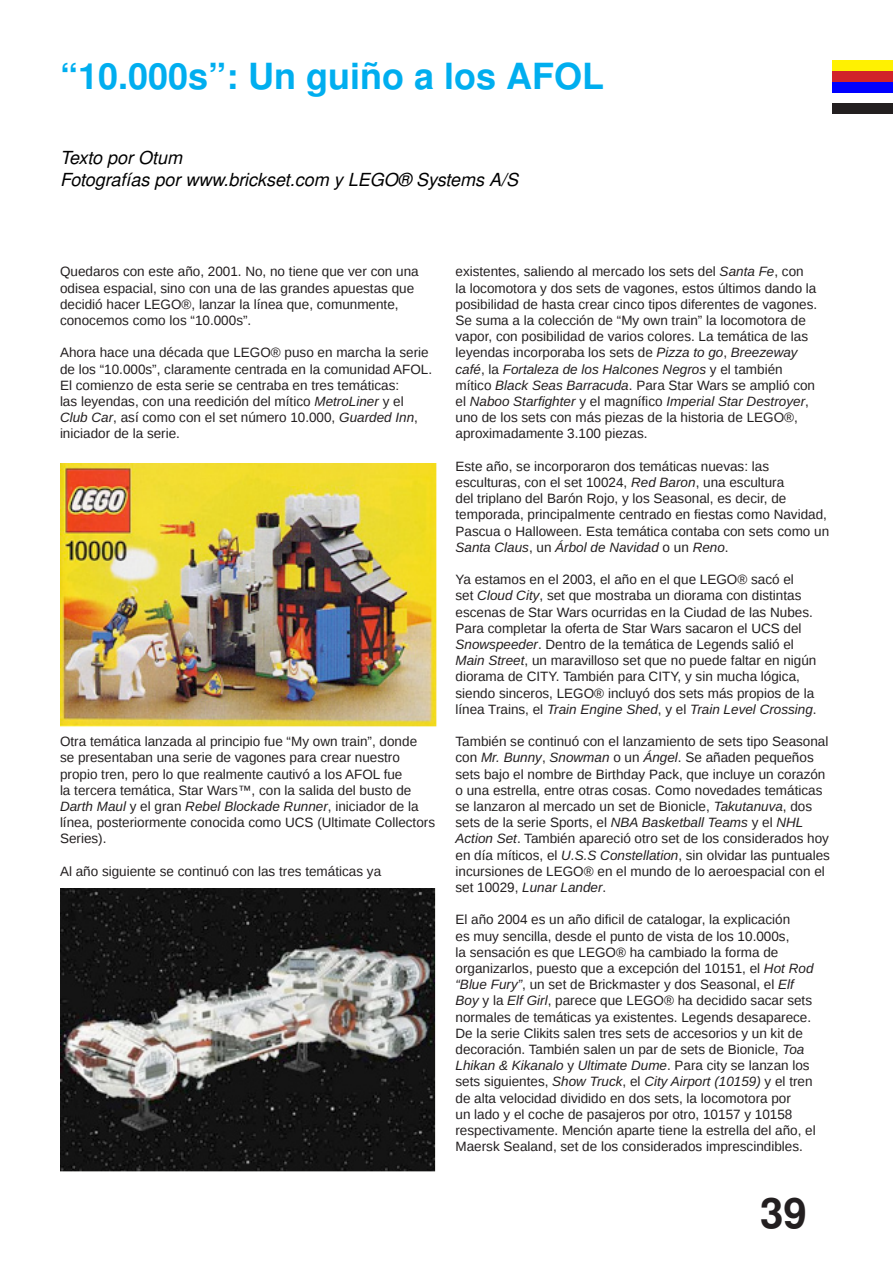
<style>
.page{position:relative;width:893px;height:1263px;background:#fff}
.page>*{position:absolute;margin:0;border:0;box-sizing:border-box;transform-origin:0 0}
.t1{font:700 42px "Free Sans";color:#231f20}
.t2{font:700 36px "Free Sans";color:#00aeef}
.t3{font:italic 18px/21.6px "Free Sans";color:#000}
.t4{font:13.5px/16.2px "Liberation Sans";color:#231f20}
.s1{font-style:italic}
</style>
<div class="page">
<div style="left:833px;top:103px;width:60px;height:11px;background:#231f20"></div>
<div style="left:833px;top:82px;width:60px;height:11px;background:#00f"></div>
<div style="left:833px;top:71px;width:60px;height:11px;background:#d1232a"></div>
<div style="left:833px;top:60px;width:60px;height:11px;background:#fff101"></div>
<img style="left:60px;top:463px;width:377px;height:264px">
<img style="left:60px;top:889px;width:376px;height:283px">
<h2 class="t2" style="left:60px;top:60px;width:546px">“10.000s”: Un guiño a los AFOL</h2>
<h3 class="t3" style="left:60px;top:148px;width:459px">Texto por Otum<br>Fotografías por www.brickset.com y LEGO® Systems A/S</h3>
<p class="t4" style="left:60px;top:264px;width:360px">Quedaros con este año, 2001. No, no tiene que ver con una odisea espacial, sino con una de las grandes apuestas que decidió hacer LEGO®, lanzar la línea que, comunmente, conocemos como los “10.000s”.</p>
<p class="t4" style="left:60px;top:345px;width:374px">Ahora hace una década que LEGO® puso en marcha la serie de los “10.000s”, claramente centrada en la comunidad AFOL.<br>El comienzo de esta serie se centraba en tres temáticas:<br>las leyendas, con una reedición del mítico <span class="s1">MetroLiner</span> y el <span class="s1">Club Car</span>, así como con el set número 10.000, <span class="s1">Guarded Inn</span>, iniciador de la serie.</p>
<p class="t4" style="left:60px;top:733px;width:377px">Otra temática lanzada al principio fue “My own train”, donde<br>se presentaban una serie de vagones para crear nuestro propio tren, pero lo que realmente cautivó a los AFOL fue<br>la tercera temática, Star Wars™, con la salida del busto de <span class="s1">Darth Maul</span> y el gran <span class="s1">Rebel Blockade Runner</span>, iniciador de la línea, posteriormente conocida como UCS (Ultimate Collectors Series).</p>
<p class="t4" style="left:60px;top:863px;width:323px">Al año siguiente se continuó con las tres temáticas ya</p>
<p class="t4" style="left:455px;top:264px;width:363px">existentes, saliendo al mercado los sets del <span class="s1">Santa Fe</span>, con la locomotora y dos sets de vagones, estos últimos dando la posibilidad de hasta crear cinco tipos diferentes de vagones.<br>Se suma a la colección de “My own train” la locomotora de vapor, con posibilidad de varios colores. La temática de las leyendas incorporaba los sets de <span class="s1">Pizza to go</span>, <span class="s1">Breezeway café</span>, la <span class="s1">Fortaleza de los Halcones Negros</span> y el también mítico <span class="s1">Black Seas Barracuda</span>. Para Star Wars se amplió con el <span class="s1">Naboo Starfighter</span> y el magnífico <span class="s1">Imperial Star Destroyer</span>, uno de los sets con más piezas de la historia de LEGO®, aproximadamente 3.100 piezas.</p>
<p class="t4" style="left:455px;top:458px;width:375px">Este año, se incorporaron dos temáticas nuevas: las esculturas, con el set 10024, <span class="s1">Red Baron</span>, una escultura<br>del triplano del Barón Rojo, y los Seasonal, es decir, de temporada, principalmente centrado en fiestas como Navidad, Pascua o Halloween. Esta temática contaba con sets como un <span class="s1">Santa Claus</span>, un <span class="s1">Árbol de Navidad</span> o un <span class="s1">Reno</span>.</p>
<p class="t4" style="left:455px;top:571px;width:363px">Ya estamos en el 2003, el año en el que LEGO® sacó el<br>set <span class="s1">Cloud City</span>, set que mostraba un diorama con distintas escenas de Star Wars ocurridas en la Ciudad de las Nubes.<br>Para completar la oferta de Star Wars sacaron el UCS del <span class="s1">Snowspeeder</span>. Dentro de la temática de Legends salió el <span class="s1">Main Street</span>, un maravilloso set que no puede faltar en nigún diorama de CITY. También para CITY, y sin mucha lógica, siendo sinceros, LEGO® incluyó dos sets más propios de la línea Trains, el <span class="s1">Train Engine Shed</span>, y el <span class="s1">Train Level Crossing</span>.</p>
<p class="t4" style="left:455px;top:733px;width:376px">También se continuó con el lanzamiento de sets tipo Seasonal con <span class="s1">Mr. Bunny</span>, <span class="s1">Snowman</span> o un <span class="s1">Ángel</span>. Se añaden pequeños sets bajo el nombre de Birthday Pack, que incluye un corazón o una estrella, entre otras cosas. Como novedades temáticas se lanzaron al mercado un set de Bionicle, <span class="s1">Takutanuva</span>, dos sets de la serie Sports, el <span class="s1">NBA Basketball Teams</span> y el <span class="s1">NHL Action Set</span>. También apareció otro set de los considerados hoy en día míticos, el <span class="s1">U.S.S Constellation</span>, sin olvidar las puntuales incursiones de LEGO® en el mundo de lo aeroespacial con el set 10029, <span class="s1">Lunar Lander</span>.</p>
<p class="t4" style="left:455px;top:912px;width:362px">El año 2004 es un año dificil de catalogar, la explicación<br>es muy sencilla, desde el punto de vista de los 10.000s,<br>la sensación es que LEGO® ha cambiado la forma de organizarlos, puesto que a excepción del 10151, el <span class="s1">Hot Rod “Blue Fury”</span>, un set de Brickmaster y dos Seasonal, el <span class="s1">Elf Boy</span> y la <span class="s1">Elf Girl</span>, parece que LEGO® ha decidido sacar sets normales de temáticas ya existentes. Legends desaparece.<br>De la serie Clikits salen tres sets de accesorios y un kit de decoración. También salen un par de sets de Bionicle, <span class="s1">Toa Lhikan &amp; Kikanalo</span> y <span class="s1">Ultimate Dume</span>. Para city se lanzan los sets siguientes, <span class="s1">Show Truck</span>, el <span class="s1">City Airport (10159)</span> y el tren de alta velocidad dividido en dos sets, la locomotora por<br>un lado y el coche de pasajeros por otro, 10157 y 10158 respectivamente. Mención aparte tiene la estrella del año, el Maersk Sealand, set de los considerados imprescindibles.</p>
<h1 class="t1" style="left:760px;top:1194px;width:48px">39</h1>
</div>
